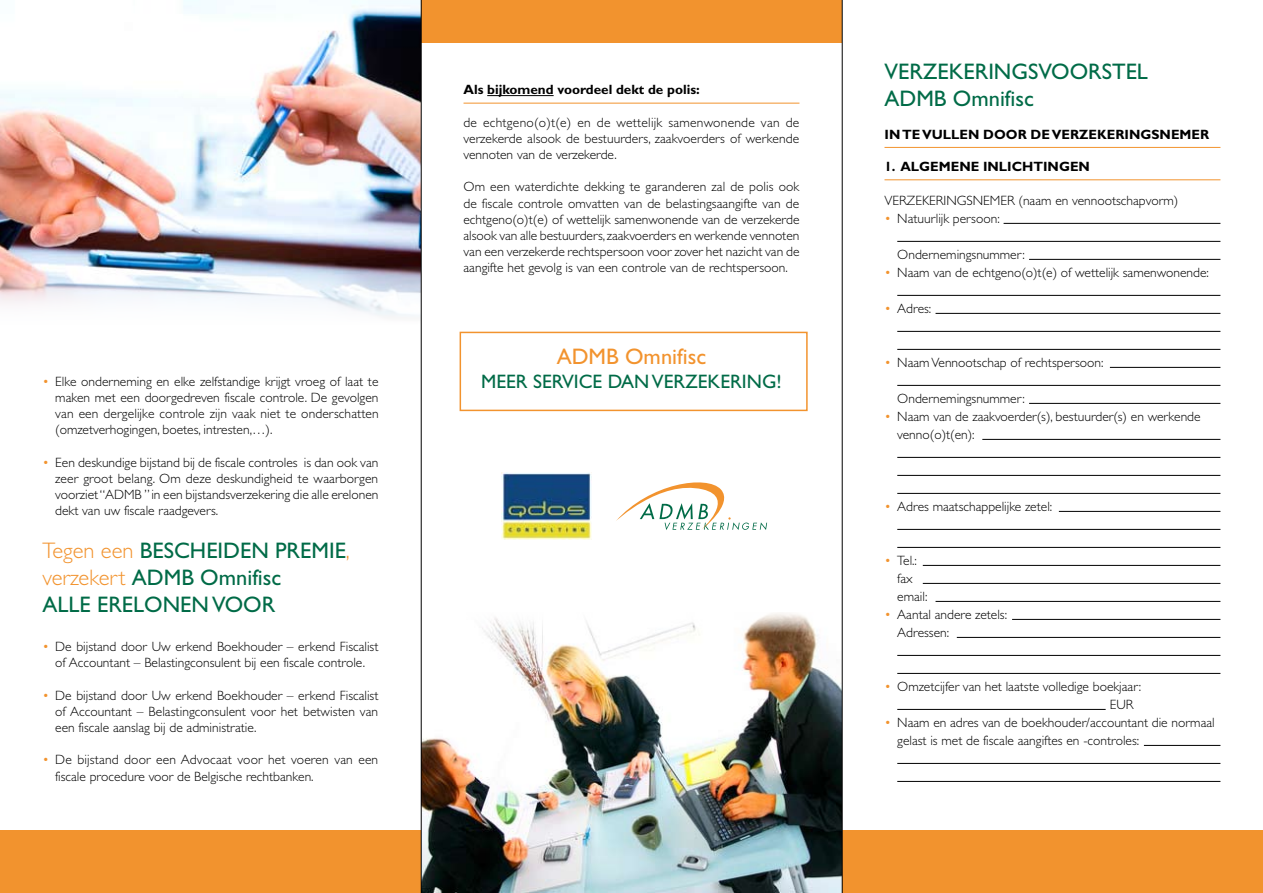
<style>
.page{position:relative;width:1263px;height:893px;background:#fff}
.page>*{position:absolute;margin:0;border:0;box-sizing:border-box;transform-origin:0 0}
.t1{font:22.5px/27px "Gill Sans Std";color:#006b47}
.t2{font:22.5px "Gill Sans Std";color:#f2932e}
.t3{font:19.5px "Gill Sans Std";color:#006b47}
.t4{font:300 13.5px/16.2px "Gill Sans Std";color:#000}
.t5{font:700 13.5px "Gill Sans Std";color:#000}
.s1{color:#f2932e}
.s2{font-weight:300;color:#f2932e}
</style>
<div class="page">
<img style="left:422px;top:612px;width:420px;height:281px">
<img style="left:0;top:0;width:421px;height:330px">
<hr style="left:463px;top:103px;width:336px;height:1px;background:#f2932e">
<hr style="left:487px;top:95px;width:67px;height:1px;background:#000">
<hr style="left:884px;top:147px;width:336px;height:1px;background:#f2932e">
<hr style="left:884px;top:179px;width:336px;height:1px;background:#f2932e">
<hr style="left:1003px;top:223px;width:217px;height:1px;background:#000">
<hr style="left:897px;top:241px;width:323px;height:1px;background:#000">
<hr style="left:1029px;top:259px;width:191px;height:1px;background:#000">
<hr style="left:897px;top:295px;width:323px;height:1px;background:#000">
<hr style="left:935px;top:313px;width:285px;height:1px;background:#000">
<hr style="left:897px;top:331px;width:323px;height:1px;background:#000">
<hr style="left:897px;top:349px;width:323px;height:1px;background:#000">
<hr style="left:1110px;top:367px;width:110px;height:1px;background:#000">
<hr style="left:897px;top:385px;width:323px;height:1px;background:#000">
<hr style="left:1029px;top:403px;width:191px;height:1px;background:#000">
<hr style="left:982px;top:439px;width:238px;height:1px;background:#000">
<hr style="left:897px;top:457px;width:323px;height:1px;background:#000">
<hr style="left:897px;top:475px;width:323px;height:1px;background:#000">
<hr style="left:897px;top:493px;width:323px;height:1px;background:#000">
<hr style="left:1059px;top:511px;width:161px;height:1px;background:#000">
<hr style="left:897px;top:529px;width:323px;height:1px;background:#000">
<hr style="left:897px;top:547px;width:323px;height:1px;background:#000">
<hr style="left:923px;top:565px;width:297px;height:1px;background:#000">
<hr style="left:923px;top:583px;width:297px;height:1px;background:#000">
<hr style="left:935px;top:601px;width:285px;height:1px;background:#000">
<hr style="left:1012px;top:619px;width:208px;height:1px;background:#000">
<hr style="left:957px;top:637px;width:263px;height:1px;background:#000">
<hr style="left:897px;top:655px;width:323px;height:1px;background:#000">
<hr style="left:897px;top:673px;width:323px;height:1px;background:#000">
<hr style="left:897px;top:709px;width:209px;height:1px;background:#000">
<hr style="left:1144px;top:745px;width:76px;height:1px;background:#000">
<hr style="left:897px;top:763px;width:323px;height:1px;background:#000">
<hr style="left:897px;top:781px;width:323px;height:1px;background:#000">
<div style="left:842px;top:830px;width:421px;height:63px;background:#f2932e"></div>
<div style="left:0;top:830px;width:421px;height:63px;background:#f2932e"></div>
<div style="left:421px;top:0;width:421px;height:43px;background:#f2932e"></div>
<div style="left:460px;top:332px;width:348px;height:79px;border:2px solid #f2932e"></div>
<hr style="left:421px;top:0;width:1px;height:893px;background:#000">
<hr style="left:842px;top:0;width:1px;height:893px;background:#000">
<svg style="left:616px;top:482px;width:151px;height:48px"></svg>
<img style="left:501px;top:472px;width:90px;height:67px">
<p class="t4" style="left:55px;top:373px;width:325px;text-align:justify;text-indent:-13px"><span class="s1">•</span> Elke onderneming en elke zelfstandige krijgt vroeg of laat te maken met een doorgedreven fiscale controle. De gevolgen van een dergelijke controle zijn vaak niet te onderschatten (omzetverhogingen, boetes, intresten,…).</p>
<p class="t4" style="left:55px;top:454px;width:325px;text-align:justify;text-indent:-13px"><span class="s1">•</span> Een deskundige bijstand bij de fiscale controles is dan ook van zeer groot belang. Om deze deskundigheid te waarborgen voorziet “ADMB ” in een bijstandsverzekering die alle erelonen dekt van uw fiscale raadgevers.</p>
<h1 class="t1" style="left:43px;top:537px;width:309px"><span class="s2">Tegen een</span> BESCHEIDEN PREMIE<span class="s2">, verzekert</span> ADMB Omnifisc<br>ALLE ERELONEN VOOR</h1>
<p class="t4" style="left:43px;top:639px;width:337px;text-align:center"><span class="s1">•</span> De bijstand door Uw erkend Boekhouder – erkend Fiscalist of Accountant – Belastingconsulent bij een fiscale controle.</p>
<p class="t4" style="left:55px;top:687px;width:325px;text-align:justify;text-indent:-13px"><span class="s1">•</span> De bijstand door Uw erkend Boekhouder – erkend Fiscalist of Accountant – Belastingconsulent voor het betwisten van een fiscale aanslag bij de administratie.</p>
<p class="t4" style="left:55px;top:752px;width:324px;text-indent:-13px"><span class="s1">•</span> De bijstand door een Advocaat voor het voeren van een fiscale procedure voor de Belgische rechtbanken.</p>
<p class="t5" style="left:463px;top:82px;width:238px">Als bijkomend voordeel dekt de polis:</p>
<p class="t4" style="left:463px;top:114px;width:337px;text-align:justify">de echtgeno(o)t(e) en de wettelijk samenwonende van de verzekerde alsook de bestuurders, zaakvoerders of werkende vennoten van de verzekerde.</p>
<p class="t4" style="left:463px;top:179px;width:337px;text-align:justify">Om een waterdichte dekking te garanderen zal de polis ook de fiscale controle omvatten van de belastingsaangifte van de echtgeno(o)t(e) of wettelijk samenwonende van de verzekerde alsook van alle bestuurders, zaakvoerders en werkende vennoten van een verzekerde rechtspersoon voor zover het nazicht van de aangifte het gevolg is van een controle van de rechtspersoon.</p>
<h1 class="t2" style="left:557px;top:344px;width:151px">ADMB Omnifisc</h1>
<h2 class="t3" style="left:481px;top:370px;width:302px">MEER SERVICE DAN VERZEKERING!</h2>
<h1 class="t1" style="left:884px;top:58px;width:265px">VERZEKERINGSVOORSTEL<br>ADMB Omnifisc</h1>
<p class="t5" style="left:884px;top:126px;width:326px">IN TE VULLEN DOOR DE VERZEKERINGSNEMER</p>
<p class="t5" style="left:884px;top:158px;width:207px">1. ALGEMENE INLICHTINGEN</p>
<p class="t4" style="left:884px;top:193px;width:295px">VERZEKERINGSNEMER (naam en vennootschapvorm)</p>
<p class="t4" style="left:884px;top:211px;width:117px"><span class="s1">•</span> Natuurlijk persoon:</p>
<p class="t4" style="left:897px;top:247px;width:129px">Ondernemingsnummer:</p>
<p class="t4" style="left:884px;top:265px;width:326px"><span class="s1">•</span> Naam van de echtgeno(o)t(e) of wettelijk samenwonende:</p>
<p class="t4" style="left:884px;top:301px;width:48px"><span class="s1">•</span> Adres:</p>
<p class="t4" style="left:884px;top:355px;width:221px"><span class="s1">•</span> Naam Vennootschap of rechtspersoon:</p>
<p class="t4" style="left:897px;top:391px;width:129px">Ondernemingsnummer:</p>
<p class="t4" style="left:897px;top:408px;width:305px;line-height:18px;text-indent:-13px"><span class="s1">•</span> Naam van de zaakvoerder(s), bestuurder(s) en werkende venno(o)t(en):</p>
<p class="t4" style="left:884px;top:499px;width:169px"><span class="s1">•</span> Adres maatschappelijke zetel:</p>
<p class="t4" style="left:897px;top:552px;width:32px;line-height:18px;text-indent:-13px"><span class="s1">•</span> Tel.: fax email:</p>
<p class="t4" style="left:897px;top:606px;width:111px;line-height:18px;text-indent:-13px"><span class="s1">•</span> Aantal andere zetels:<br>Adressen:</p>
<p class="t4" style="left:1110px;top:678px;width:33px;line-height:18px;text-indent:-225px"><span class="s1">•</span> Omzetcijfer van het laatste volledige boekjaar:<br>EUR</p>
<p class="t4" style="left:897px;top:714px;width:319px;line-height:18px;text-indent:-13px"><span class="s1">•</span> Naam en adres van de boekhouder/accountant die normaal gelast is met de fiscale aangiftes en -controles:</p>
</div>
